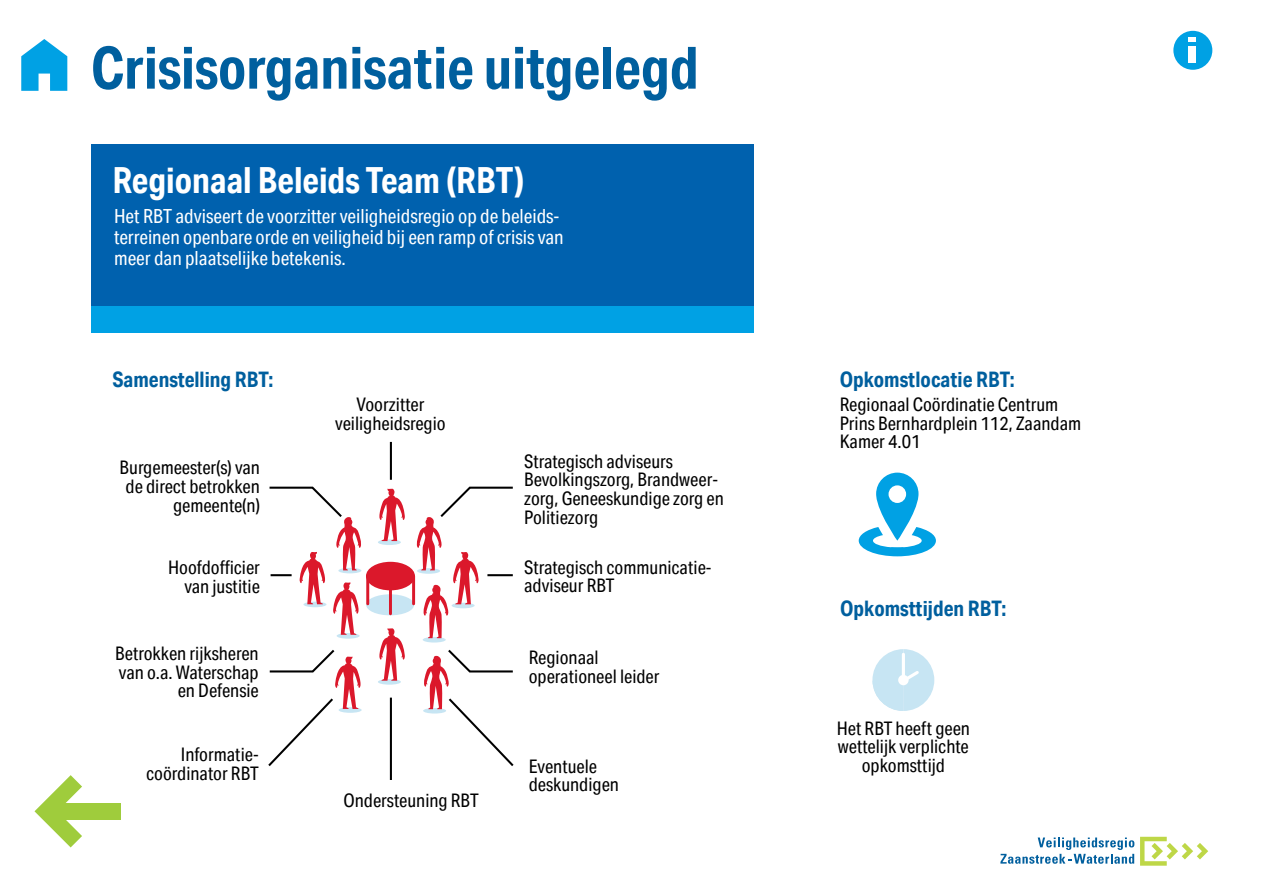
<style>
.page{position:relative;width:1263px;height:893px;background:#fff}
.page>*{position:absolute;margin:0;border:0;box-sizing:border-box;transform-origin:0 0}
.t1{font:700 58.5px "Aktiv Grotesk Cd";color:#005f9e}
.t2{font:700 36px "Aktiv Grotesk Cd";color:#fff}
.t3{font:700 21.45px "Aktiv Grotesk Cd";color:#005f9e}
.t4{font:19.5px/21px "Aktiv Grotesk Cd";color:#fff}
.t5{font:18.75px/18.8px "Aktiv Grotesk Cd";color:#000}
</style>
<div class="page">
<svg style="left:1140px;top:837px;width:68px;height:29px"></svg>
<svg style="left:1000px;top:837px;width:134px;height:27px"></svg>
<svg style="left:34px;top:775px;width:48px;height:72px"></svg>
<div style="left:50px;top:803px;width:71px;height:17px;background:#9fcc3c"></div>
<svg style="left:21px;top:39px;width:46px;height:52px"></svg>
<div style="left:1173px;top:31px;width:39px;height:39px;background:#00a1e4;border-radius:50%"></div>
<div style="left:1188px;top:46px;width:8px;height:16px;background:#fff"></div>
<svg style="left:1188px;top:38px;width:8px;height:4px"></svg>
<svg style="left:859px;top:473px;width:77px;height:83px"></svg>
<div style="left:888px;top:485px;width:18px;height:18px;background:#fff;border-radius:50%"></div>
<svg style="left:872px;top:649px;width:62px;height:62px"></svg>
<hr style="left:390px;top:442px;width:2px;height:38px;background:#000">
<hr style="left:390px;top:698px;width:2px;height:82px;background:#000">
<div style="left:366px;top:594px;width:48px;height:21px;background:#c7e5f3;border-radius:50%"></div>
<div style="left:337px;top:633px;width:23px;height:6px;background:#c7e5f3;border-radius:50%"></div>
<svg style="left:423px;top:637px;width:23px;height:5px"></svg>
<div style="left:339px;top:707px;width:23px;height:6px;background:#e8f4fa;border-radius:50%"></div>
<svg style="left:378px;top:539px;width:23px;height:6px"></svg>
<svg style="left:379px;top:489px;width:26px;height:52px"></svg>
<div style="left:378px;top:679px;width:23px;height:6px;background:#c7e5f3;border-radius:50%"></div>
<svg style="left:379px;top:628px;width:26px;height:53px"></svg>
<div style="left:423px;top:708px;width:23px;height:5px;background:#d5ebf6;border-radius:50%"></div>
<svg style="left:417px;top:486px;width:96px;height:152px"></svg>
<svg style="left:269px;top:486px;width:92px;height:149px"></svg>
<div style="left:366px;top:562px;width:49px;height:28px;background:#db182b;border-radius:50%"></div>
<hr style="left:366px;top:576px;width:3px;height:28px;background:#db182b">
<hr style="left:389px;top:586px;width:3px;height:28px;background:#db182b">
<hr style="left:412px;top:576px;width:3px;height:28px;background:#db182b">
<svg style="left:424px;top:649px;width:90px;height:117px"></svg>
<svg style="left:268px;top:650px;width:93px;height:116px"></svg>
<div style="left:91px;top:144px;width:662px;height:162px;background:#0061ae"></div>
<div style="left:91px;top:306px;width:662px;height:27px;background:#00a1e4"></div>
<h1 class="t1" style="left:91px;top:32px;width:609px">Crisisorganisatie uitgelegd</h1>
<h2 class="t2" style="left:112px;top:158px;width:414px">Regionaal Beleids Team (RBT)</h2>
<p class="t4" style="left:114px;top:205px;width:451px">Het RBT adviseert de voorzitter veiligheidsregio op de beleids&shy;terreinen openbare orde en veiligheid bij een ramp of crisis van meer dan plaatselijke betekenis.</p>
<p class="t3" style="left:112px;top:366px;width:162px">Samenstelling RBT:</p>
<p class="t5" style="left:120px;top:458px;width:142px;text-align:right">Burgemeester(s) van de direct betrokken gemeente(n)</p>
<p class="t5" style="left:168px;top:558px;width:93px;text-align:right">Hoofdofficier van justitie</p>
<p class="t5" style="left:115px;top:644px;width:145px;text-align:right">Betrokken rijksheren van o.a. Waterschap en Defensie</p>
<p class="t5" style="left:146px;top:745px;width:114px;text-align:right">Informatie&shy;coördinator RBT</p>
<p class="t5" style="left:335px;top:395px;width:112px;text-align:center">Voorzitter veiligheidsregio</p>
<p class="t5" style="left:343px;top:790px;width:137px">Ondersteuning RBT</p>
<p class="t5" style="left:524px;top:451px;width:201px">Strategisch adviseurs<br>Bevolkingszorg, Brandweer&shy;zorg, Geneeskundige zorg en<br>Politiezorg</p>
<p class="t5" style="left:524px;top:558px;width:189px">Strategisch communicatie&shy;adviseur RBT</p>
<p class="t5" style="left:529px;top:648px;width:132px">Regionaal operationeel leider</p>
<p class="t5" style="left:529px;top:756px;width:92px">Eventuele deskundigen</p>
<p class="t3" style="left:840px;top:366px;width:176px">Opkomstlocatie RBT:</p>
<p class="t5" style="left:840px;top:395px;width:243px">Regionaal Coördinatie Centrum<br>Prins Bernhardplein 112, Zaandam<br>Kamer 4.01</p>
<p class="t3" style="left:840px;top:595px;width:168px">Opkomsttijden RBT:</p>
<p class="t5" style="left:837px;top:718px;width:135px;text-align:center">Het RBT heeft geen wettelijk verplichte opkomsttijd</p>
</div>
